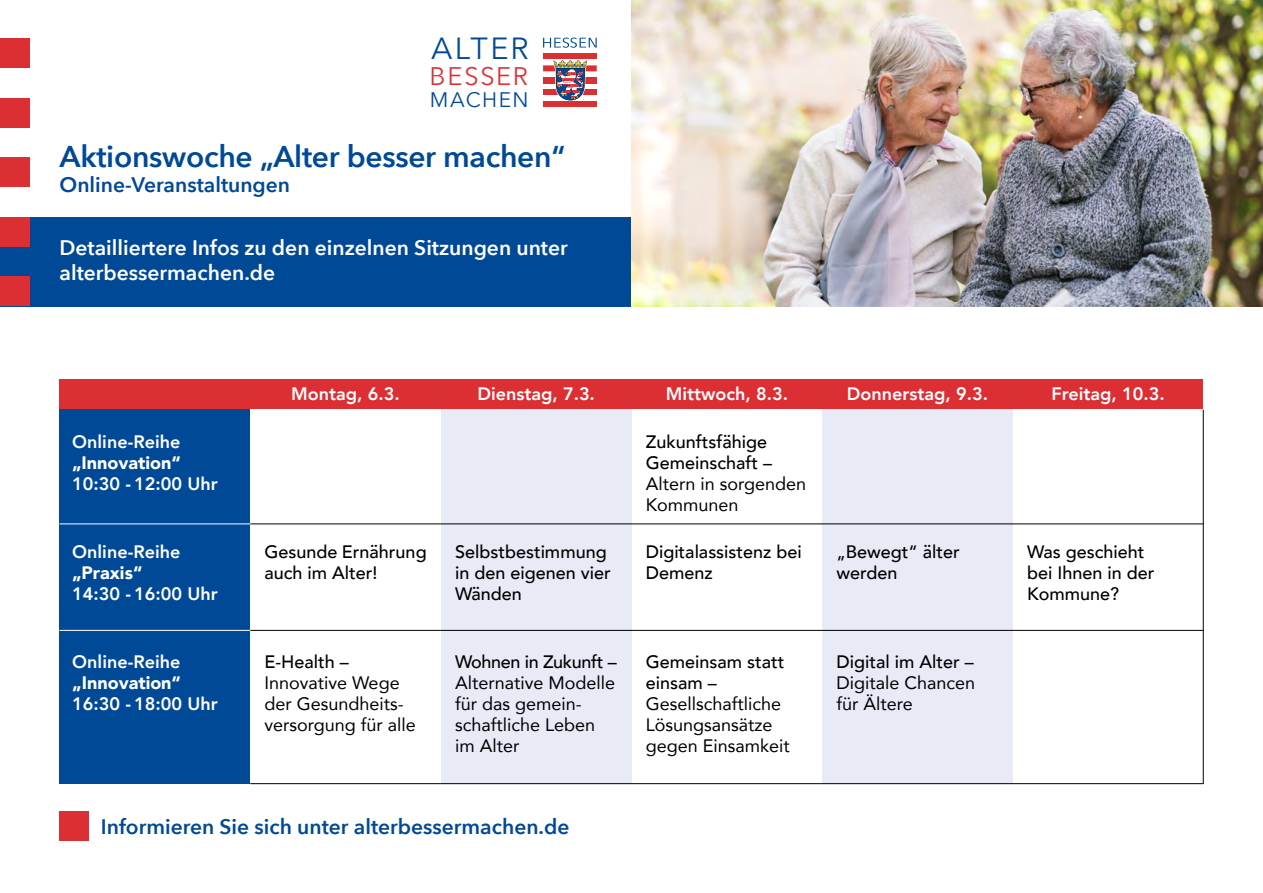
<style>
.page{position:relative;width:1263px;height:893px;background:#fff}
.page>*{position:absolute;margin:0;border:0;box-sizing:border-box;transform-origin:0 0}
.t1{font:30.6px "Avenir Next";letter-spacing:.07em;color:#004996}
.t2{font:600 30px "Avenir Next";letter-spacing:-.01em;color:#004996}
.t3{font:25.35px "Avenir Next";letter-spacing:.065em;color:#dc2f34}
.t4{font:600 21px/25.2px "Avenir Next";color:#fff}
.t5{font:600 21px "Avenir Next";color:#004996}
.t6{font:21px "Avenir Next";letter-spacing:.07em;color:#004996}
.t7{font:500 18px/21px "Avenir";color:#000}
.t8{font:18px/21px "Avenir";color:#000}
.t9{font:800 18px "Avenir";color:#fff}
.t10{font:900 18px "Avenir";color:#fff}
.t11{font:500 18px "Avenir";letter-spacing:-.02em;color:#000}
</style>
<div class="page">
<div style="left:441px;top:409px;width:190px;height:374px;background:#e8eaf6"></div>
<div style="left:822px;top:409px;width:191px;height:374px;background:#e8eaf6"></div>
<div style="left:0;top:217px;width:631px;height:89px;background:#004996"></div>
<div style="left:0;top:38px;width:30px;height:30px;background:#dc2f34"></div>
<div style="left:0;top:98px;width:30px;height:30px;background:#dc2f34"></div>
<div style="left:0;top:157px;width:30px;height:30px;background:#dc2f34"></div>
<div style="left:0;top:217px;width:30px;height:30px;background:#dc2f34"></div>
<div style="left:0;top:276px;width:30px;height:30px;background:#dc2f34"></div>
<div style="left:543px;top:53px;width:54px;height:6px;background:#dc2f34"></div>
<div style="left:543px;top:65px;width:54px;height:6px;background:#dc2f34"></div>
<div style="left:543px;top:77px;width:54px;height:6px;background:#dc2f34"></div>
<div style="left:543px;top:89px;width:54px;height:6px;background:#dc2f34"></div>
<div style="left:543px;top:101px;width:54px;height:6px;background:#dc2f34"></div>
<svg style="left:553px;top:60px;width:35px;height:41px"></svg>
<svg style="left:543px;top:38px;width:54px;height:10px"></svg>
<div style="left:60px;top:379px;width:1143px;height:30px;background:#dc2f34"></div>
<div style="left:60px;top:409px;width:190px;height:375px;background:#004996"></div>
<hr style="left:250px;top:783px;width:953px;height:1px;background:#000">
<hr style="left:1203px;top:410px;width:1px;height:374px;background:#000">
<div style="left:60px;top:811px;width:29px;height:30px;background:#dc2f34"></div>
<hr style="left:250px;top:524px;width:953px;height:1px;background:#000">
<hr style="left:250px;top:630px;width:953px;height:1px;background:#000">
<hr style="left:60px;top:524px;width:190px;height:1px;background:#fff">
<hr style="left:60px;top:630px;width:190px;height:1px;background:#fff">
<img style="left:631px;top:0;width:632px;height:306px">
<h1 class="t1" style="left:431px;top:23px;width:99px">ALTER</h1>
<p class="t6" style="left:430px;top:82px;width:100px">MACHEN</p>
<h3 class="t3" style="left:429px;top:55px;width:100px">BESSER</h3>
<h2 class="t2" style="left:60px;top:131px;width:507px">Aktionswoche „Alter besser machen“</h2>
<p class="t5" style="left:60px;top:167px;width:232px">Online-Veranstaltungen</p>
<p class="t4" style="left:60px;top:234px;width:510px">Detailliertere Infos zu den einzelnen Sitzungen unter alterbessermachen.de</p>
<p class="t9" style="left:72px;top:428px;width:110px">Online-Reihe</p>
<p class="t10" style="left:72px;top:447px;width:110px">„Innovation“</p>
<p class="t9" style="left:72px;top:470px;width:147px">10:30 - 12:00 Uhr</p>
<p class="t9" style="left:72px;top:538px;width:110px">Online-Reihe</p>
<p class="t10" style="left:72px;top:557px;width:72px">„Praxis“</p>
<p class="t9" style="left:72px;top:580px;width:147px">14:30 - 16:00 Uhr</p>
<p class="t9" style="left:72px;top:648px;width:110px">Online-Reihe</p>
<p class="t10" style="left:72px;top:667px;width:110px">„Innovation“</p>
<p class="t9" style="left:72px;top:690px;width:147px">16:30 - 18:00 Uhr</p>
<p class="t9" style="left:291px;top:380px;width:110px">Montag, 6.3.</p>
<p class="t9" style="left:477px;top:380px;width:119px">Dienstag, 7.3.</p>
<p class="t9" style="left:666px;top:380px;width:124px">Mittwoch, 8.3.</p>
<p class="t9" style="left:847px;top:380px;width:143px">Donnerstag, 9.3.</p>
<p class="t9" style="left:1051px;top:380px;width:115px">Freitag, 10.3.</p>
<p class="t7" style="left:646px;top:430px;width:128px">Zukunftsfähige<br>Gemeinschaft –</p>
<p class="t8" style="left:646px;top:473px;width:162px">Altern in sorgenden<br>Kommunen</p>
<p class="t7" style="left:264px;top:540px;width:164px">Gesunde Ernährung auch im Alter!</p>
<p class="t7" style="left:455px;top:540px;width:157px">Selbstbestimmung in den eigenen vier<br>Wänden</p>
<p class="t7" style="left:646px;top:540px;width:158px">Digitalassistenz bei<br>Demenz</p>
<p class="t7" style="left:836px;top:540px;width:125px">„Bewegt“ älter werden</p>
<p class="t7" style="left:1027px;top:540px;width:129px">Was geschieht bei Ihnen in der<br>Kommune?</p>
<p class="t7" style="left:264px;top:650px;width:86px">E-Health –</p>
<p class="t8" style="left:264px;top:672px;width:153px">Innovative Wege der Gesundheits&shy;versorgung für alle</p>
<p class="t11" style="left:455px;top:646px;width:163px">Wohnen in Zukunft –</p>
<p class="t8" style="left:455px;top:672px;width:162px">Alternative Modelle für das gemein&shy;schaftliche Leben im Alter</p>
<p class="t7" style="left:646px;top:650px;width:140px">Gemeinsam statt einsam –</p>
<p class="t8" style="left:646px;top:693px;width:146px">Gesellschaftliche<br>Lösungsansätze gegen Einsamkeit</p>
<p class="t7" style="left:836px;top:650px;width:139px">Digital im Alter –</p>
<p class="t8" style="left:836px;top:672px;width:140px">Digitale Chancen für Ältere</p>
<p class="t5" style="left:101px;top:809px;width:470px">Informieren Sie sich unter alterbessermachen.de</p>
</div>
